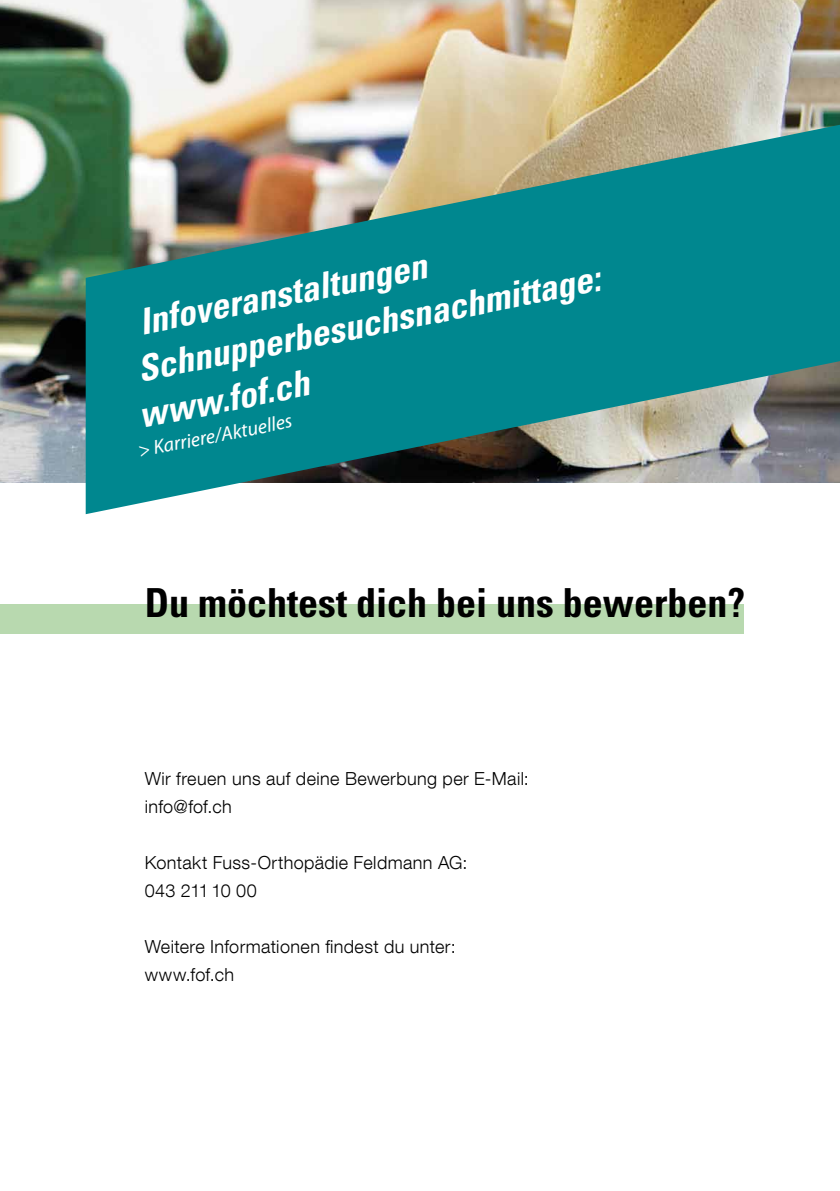
<style>
.page{position:relative;width:840px;height:1191px;background:#fff}
.page>*{position:absolute;margin:0;border:0;box-sizing:border-box;transform-origin:0 0}
.t1{font:700 condensed 40px "Univers";color:#000}
.t2{font:italic 700 condensed 36px/46.2px "Univers";color:#fff}
.t3{font:italic 20px "Myriad Pro";color:#fff}
.t4{font:300 18px/28px "Helvetica Neue LT Com";letter-spacing:.02em;color:#000}
</style>
<div class="page">
<div style="left:0;top:604px;width:743px;height:29px;background:#b8d9af"></div>
<img style="left:0;top:0;width:839px;height:482px">
<img style="left:86px;top:125px;width:753px;height:389px">
<h2 class="t2" style="left:117px;top:302px;width:479px;text-indent:18px;rotate:-11deg">Infoveranstaltungen<br>Schnupperbesuchsnachmittage: www.fof.ch</h2>
<p class="t3" style="left:136px;top:438px;width:158px;rotate:-11deg">&gt; Karriere/Aktuelles</p>
<h1 class="t1" style="left:145px;top:578px;width:601px">Du möchtest dich bei uns bewerben?</h1>
<p class="t4" style="left:145px;top:764px;width:385px">Wir freuen uns auf deine Bewerbung per E-Mail: info@fof.ch</p>
<p class="t4" style="left:145px;top:848px;width:324px">Kontakt Fuss-Orthopädie Feldmann AG:<br>043 211 10 00</p>
<p class="t4" style="left:145px;top:932px;width:312px">Weitere Informationen findest du unter: www.fof.ch</p>
</div>
